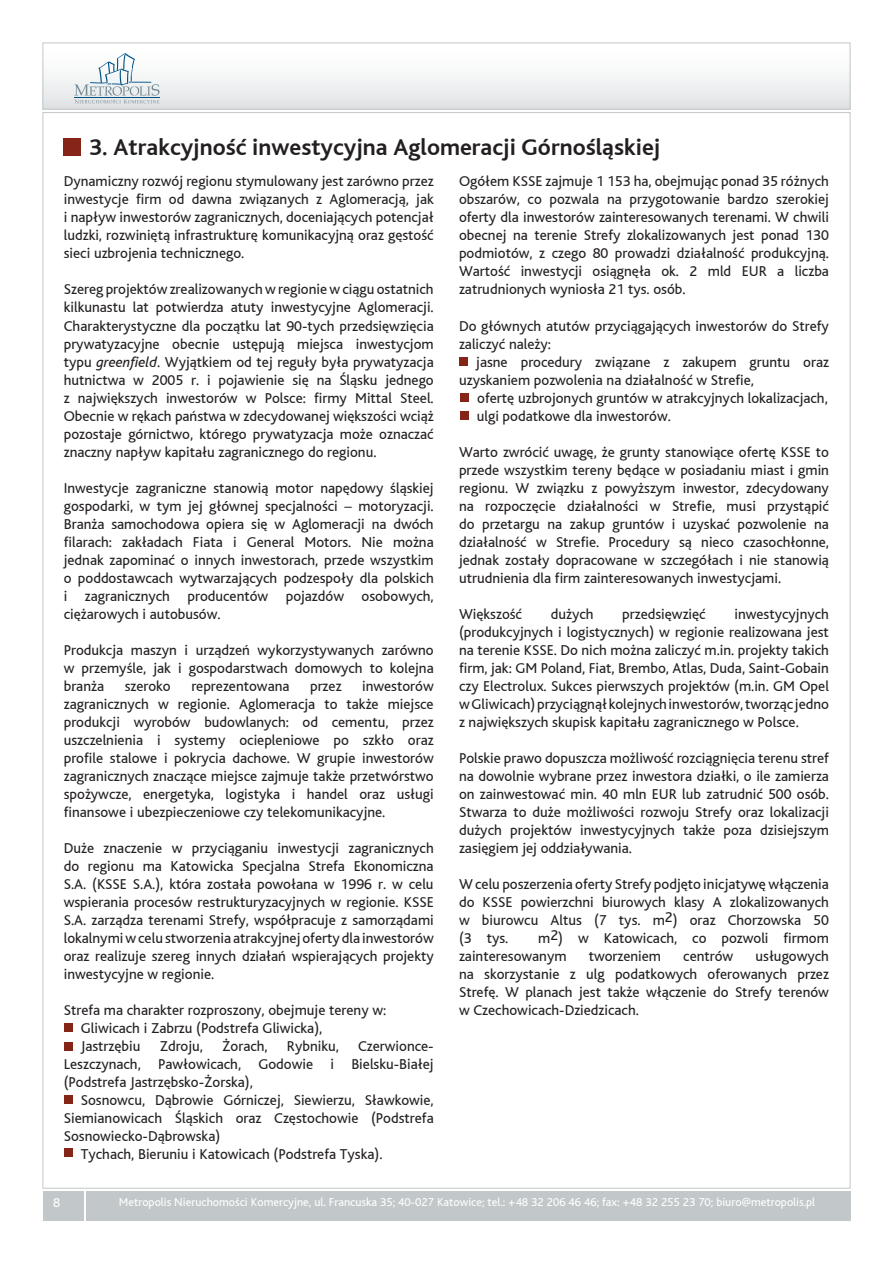
<style>
.page{position:relative;width:893px;height:1263px;background:#fff}
.page>*{position:absolute;margin:0;border:0;box-sizing:border-box;transform-origin:0 0}
.t1{font:700 24px "Bliss";color:#231f20}
.t2{font:15px/18px "Bliss";color:#231f20;text-align:justify}
.t3{font:13.5px "Bliss";color:#fff}
.t4{font:12px "Bliss";color:#fff}
.s1{font-style:italic}
</style>
<div class="page">
<div style="left:43px;top:1191px;width:807px;height:29px;background:#c2c7c9"></div>
<div style="left:43px;top:43px;width:807px;height:66px;background:linear-gradient(to bottom,#fff,#e2e5e6)"></div>
<div style="left:43px;top:43px;width:807px;height:67px;border:1px solid #c2c7c9"></div>
<svg style="left:84px;top:1191px;width:1px;height:29px"></svg>
<div style="left:64px;top:139px;width:17px;height:17px;background:#852518"></div>
<div style="left:64px;top:1023px;width:8px;height:9px;background:#852518"></div>
<div style="left:64px;top:1042px;width:8px;height:8px;background:#852518"></div>
<div style="left:64px;top:1095px;width:8px;height:8px;background:#852518"></div>
<div style="left:64px;top:1148px;width:8px;height:9px;background:#852518"></div>
<div style="left:459px;top:357px;width:9px;height:8px;background:#852518"></div>
<div style="left:460px;top:393px;width:9px;height:9px;background:#852518"></div>
<div style="left:460px;top:411px;width:8px;height:9px;background:#852518"></div>
<svg style="left:74px;top:53px;width:85px;height:51px"></svg>
<h1 class="t1" style="left:89px;top:134px;width:573px">3. Atrakcyjność inwestycyjna Aglomeracji Górnośląskiej</h1>
<p class="t2" style="left:459px;top:172px;width:371px">Ogółem KSSE zajmuje 1 153 ha, obejmując ponad 35 różnych obszarów, co pozwala na przygotowanie bardzo szerokiej oferty dla inwestorów zainteresowanych terenami. W chwili obecnej na terenie Strefy zlokalizowanych jest ponad 130 podmiotów, z czego 80 prowadzi działalność produkcyjną.<br>Wartość inwestycji osiągnęła ok. 2 mld EUR a liczba zatrudnionych wyniosła 21 tys. osób.</p>
<p class="t2" style="left:459px;top:316px;width:371px">Do głównych atutów przyciągających inwestorów do Strefy zaliczyć należy:</p>
<p class="t2" style="left:459px;top:352px;width:371px;text-indent:17px">jasne procedury związane z zakupem gruntu oraz uzyskaniem pozwolenia na działalność w Strefie,</p>
<p class="t2" style="left:477px;top:388px;width:352px">ofertę uzbrojonych gruntów w atrakcyjnych lokalizacjach, ulgi podatkowe dla inwestorów.</p>
<p class="t2" style="left:459px;top:442px;width:371px">Warto zwrócić uwagę, że grunty stanowiące ofertę KSSE to przede wszystkim tereny będące w posiadaniu miast i gmin regionu. W związku z powyższym inwestor, zdecydowany na rozpoczęcie działalności w Strefie, musi przystąpić do przetargu na zakup gruntów i uzyskać pozwolenie na działalność w Strefie. Procedury są nieco czasochłonne, jednak zostały dopracowane w szczegółach i nie stanowią utrudnienia dla firm zainteresowanych inwestycjami.</p>
<p class="t2" style="left:459px;top:604px;width:65px">Większość</p>
<p class="t2" style="left:551px;top:604px;width:44px">dużych</p>
<p class="t2" style="left:622px;top:604px;width:85px">przedsięwzięć</p>
<p class="t2" style="left:64px;top:172px;width:371px">Dynamiczny rozwój regionu stymulowany jest zarówno przez inwestycje firm od dawna związanych z Aglomeracją, jak i napływ inwestorów zagranicznych, doceniających potencjał ludzki, rozwiniętą infrastrukturę komunikacyjną oraz gęstość sieci uzbrojenia technicznego.</p>
<p class="t2" style="left:64px;top:280px;width:371px">Szereg projektów zrealizowanych w regionie w ciągu ostatnich kilkunastu lat potwierdza atuty inwestycyjne Aglomeracji.<br>Charakterystyczne dla początku lat 90-tych przedsięwzięcia prywatyzacyjne obecnie ustępują miejsca inwestycjom typu <span class="s1">greenfield</span>. Wyjątkiem od tej reguły była prywatyzacja hutnictwa w 2005 r. i pojawienie się na Śląsku jednego z największych inwestorów w Polsce: firmy Mittal Steel.<br>Obecnie w rękach państwa w zdecydowanej większości wciąż pozostaje górnictwo, którego prywatyzacja może oznaczać znaczny napływ kapitału zagranicznego do regionu.</p>
<p class="t2" style="left:64px;top:478px;width:371px">Inwestycje zagraniczne stanowią motor napędowy śląskiej gospodarki, w tym jej głównej specjalności – motoryzacji.<br>Branża samochodowa opiera się w Aglomeracji na dwóch filarach: zakładach Fiata i General Motors. Nie można jednak zapominać o innych inwestorach, przede wszystkim o poddostawcach wytwarzających podzespoły dla polskich i zagranicznych producentów pojazdów osobowych, ciężarowych i autobusów.</p>
<p class="t2" style="left:64px;top:640px;width:371px">Produkcja maszyn i urządzeń wykorzystywanych zarówno w przemyśle, jak i gospodarstwach domowych to kolejna branża</p>
<p class="t2" style="left:459px;top:604px;width:371px;text-indent:275px">inwestycyjnych (produkcyjnych i logistycznych) w regionie realizowana jest na terenie KSSE. Do nich można zaliczyć m.in. projekty takich firm, jak: GM Poland, Fiat, Brembo, Atlas, Duda, Saint-Gobain czy Electrolux. Sukces pierwszych projektów (m.in. GM Opel w Gliwicach) przyciągnął kolejnych inwestorów, tworząc jedno z największych skupisk kapitału zagranicznego w Polsce.</p>
<p class="t2" style="left:459px;top:748px;width:371px">Polskie prawo dopuszcza możliwość rozciągnięcia terenu stref na dowolnie wybrane przez inwestora działki, o ile zamierza on zainwestować min. 40 mln EUR lub zatrudnić 500 osób.<br>Stwarza to duże możliwości rozwoju Strefy oraz lokalizacji dużych projektów inwestycyjnych także poza dzisiejszym zasięgiem jej oddziaływania.</p>
<p class="t2" style="left:459px;top:874px;width:371px">W celu poszerzenia oferty Strefy podjęto inicjatywę włączenia do KSSE powierzchni biurowych klasy A zlokalizowanych w biurowcu Altus (7 tys. m2) oraz Chorzowska 50 (3 tys.</p>
<p class="t2" style="left:125px;top:676px;width:48px">szeroko</p>
<p class="t2" style="left:191px;top:676px;width:100px">reprezentowana</p>
<p class="t2" style="left:310px;top:676px;width:33px">przez</p>
<p class="t2" style="left:64px;top:676px;width:371px;text-indent:298px">inwestorów zagranicznych w regionie. Aglomeracja to także miejsce produkcji wyrobów budowlanych: od cementu, przez uszczelnienia i systemy ociepleniowe po szkło oraz profile stalowe i pokrycia dachowe. W grupie inwestorów zagranicznych znaczące miejsce zajmuje także przetwórstwo spożywcze, energetyka, logistyka i handel oraz usługi finansowe i ubezpieczeniowe czy telekomunikacyjne.</p>
<p class="t2" style="left:64px;top:838px;width:371px">Duże znaczenie w przyciąganiu inwestycji zagranicznych do regionu ma Katowicka Specjalna Strefa Ekonomiczna S.A. (KSSE S.A.), która została powołana w 1996 r. w celu wspierania procesów restrukturyzacyjnych w regionie. KSSE S.A. zarządza terenami Strefy, współpracuje z samorządami lokalnymi w celu stworzenia atrakcyjnej oferty dla inwestorów oraz realizuje szereg innych działań wspierających projekty inwestycyjne w regionie.</p>
<p class="t2" style="left:81px;top:1000px;width:307px;text-align:left;text-indent:-17px">Strefa ma charakter rozproszony, obejmuje tereny w:<br>Gliwicach i Zabrzu (Podstrefa Gliwicka),<br>Jastrzębiu</p>
<p class="t2" style="left:459px;top:928px;width:371px;text-indent:79px">m2) w Katowicach, co pozwoli firmom zainteresowanym</p>
<p class="t2" style="left:459px;top:946px;width:371px;text-indent:296px">usługowych na skorzystanie z ulg podatkowych oferowanych przez Strefę. W planach jest także włączenie do Strefy terenów w Czechowicach-Dziedzicach.</p>
<p class="t2" style="left:589px;top:946px;width:74px">tworzeniem</p>
<p class="t2" style="left:683px;top:946px;width:52px">centrów</p>
<p class="t2" style="left:160px;top:1036px;width:45px">Zdroju,</p>
<p class="t2" style="left:222px;top:1036px;width:47px">Żorach,</p>
<p class="t2" style="left:287px;top:1036px;width:53px">Rybniku,</p>
<p class="t2" style="left:64px;top:1036px;width:371px;text-indent:294px">Czerwionce-Leszczynach, Pawłowicach, Godowie i Bielsku-Białej (Podstrefa Jastrzębsko-Żorska),</p>
<p class="t2" style="left:81px;top:1090px;width:354px">Sosnowcu, Dąbrowie Górniczej, Siewierzu, Sławkowie,</p>
<p class="t2" style="left:64px;top:1108px;width:371px">Siemianowicach Śląskich oraz Częstochowie (Podstrefa</p>
<p class="t2" style="left:64px;top:1126px;width:158px">Sosnowiecko-Dąbrowska)</p>
<p class="t2" style="left:81px;top:1144px;width:303px">Tychach, Bieruniu i Katowicach (Podstrefa Tyska).</p>
<p class="t3" style="left:53px;top:1194px;width:9px">8</p>
<p class="t4" style="left:119px;top:1195px;width:698px">Metropolis Nieruchomości Komercyjne, ul. Francuska 35; 40-027 Katowice; tel.: +48 32 206 46 46; fax: +48 32 255 23 70; biuro@metropolis.pl</p>
</div>
